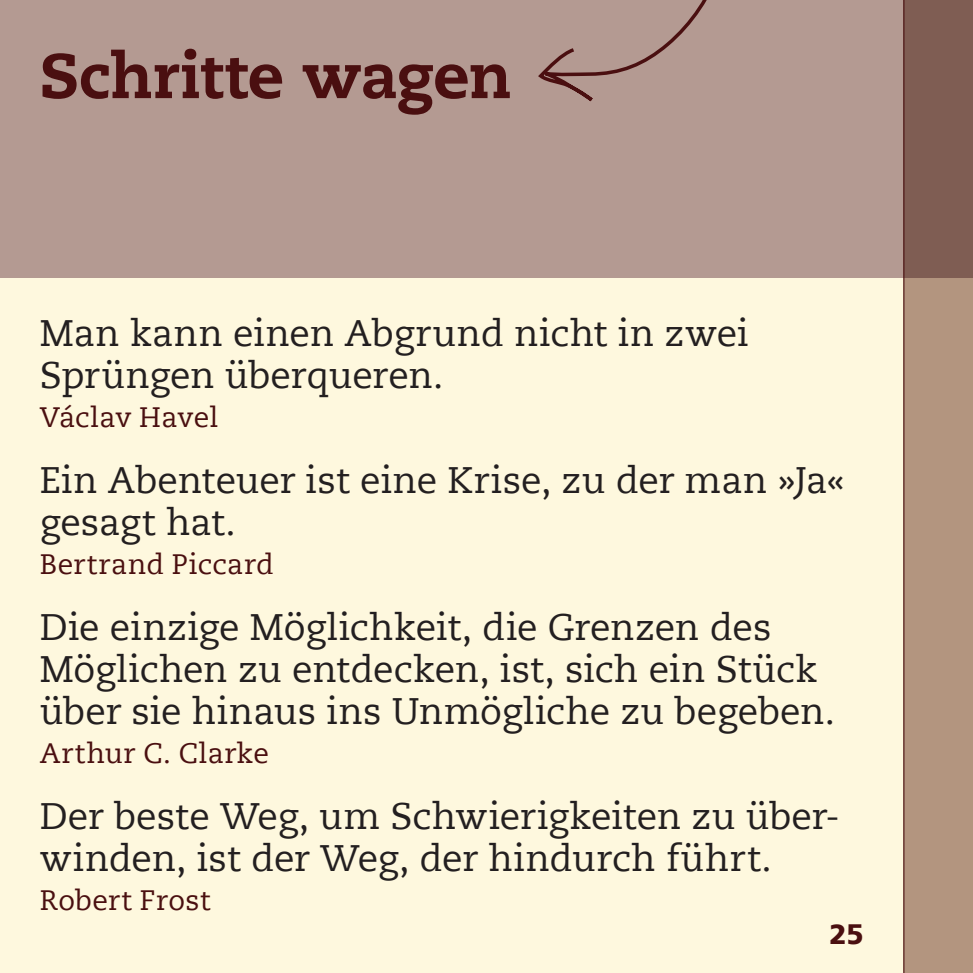
<style>
.page{position:relative;width:973px;height:973px;background:#fff}
.page>*{position:absolute;margin:0;border:0;box-sizing:border-box;transform-origin:0 0}
.t1{font:800 63px "Caecilia LT";letter-spacing:-.005em;color:#4a0f10}
.t2{font:36.75px/42px "Caecilia LT";color:#231f20}
.t3{font:28px "Caecilia LT";letter-spacing:.015em;color:#4a0f10}
.t4{font:900 28px "Frutiger LT";color:#4a0f10}
</style>
<div class="page">
<div style="left:0;top:0;width:972px;height:972px;background:#fef8de"></div>
<div style="left:0;top:0;width:972px;height:278px;background:#b49a92"></div>
<svg style="left:904px;top:0;width:68px;height:972px;background:#a1816f"></svg>
<hr style="left:903px;top:0;width:1px;height:972px;background:#4a0f10">
<svg style="left:538px;top:0;width:169px;height:102px"></svg>
<h1 class="t1" style="left:40px;top:37px;width:473px">Schritte wagen</h1>
<p class="t2" style="left:40px;top:313px;width:710px">Man kann einen Abgrund nicht in zwei<br>Sprüngen überqueren.</p>
<p class="t3" style="left:40px;top:400px;width:180px">Václav Havel</p>
<p class="t2" style="left:40px;top:460px;width:806px">Ein Abenteuer ist eine Krise, zu der man »Ja« gesagt hat.</p>
<p class="t3" style="left:40px;top:547px;width:235px">Bertrand Piccard</p>
<p class="t2" style="left:40px;top:607px;width:796px">Die einzige Möglichkeit, die Grenzen des<br>Möglichen zu entdecken, ist, sich ein Stück über sie hinaus ins Unmögliche zu begeben.</p>
<p class="t3" style="left:40px;top:736px;width:231px">Arthur C. Clarke</p>
<p class="t2" style="left:40px;top:796px;width:801px">Der beste Weg, um Schwierigkeiten zu über&shy;winden, ist der Weg, der hindurch führt.</p>
<p class="t3" style="left:40px;top:883px;width:172px">Robert Frost</p>
<p class="t4" style="left:829px;top:917px;width:36px">25</p>
</div>
